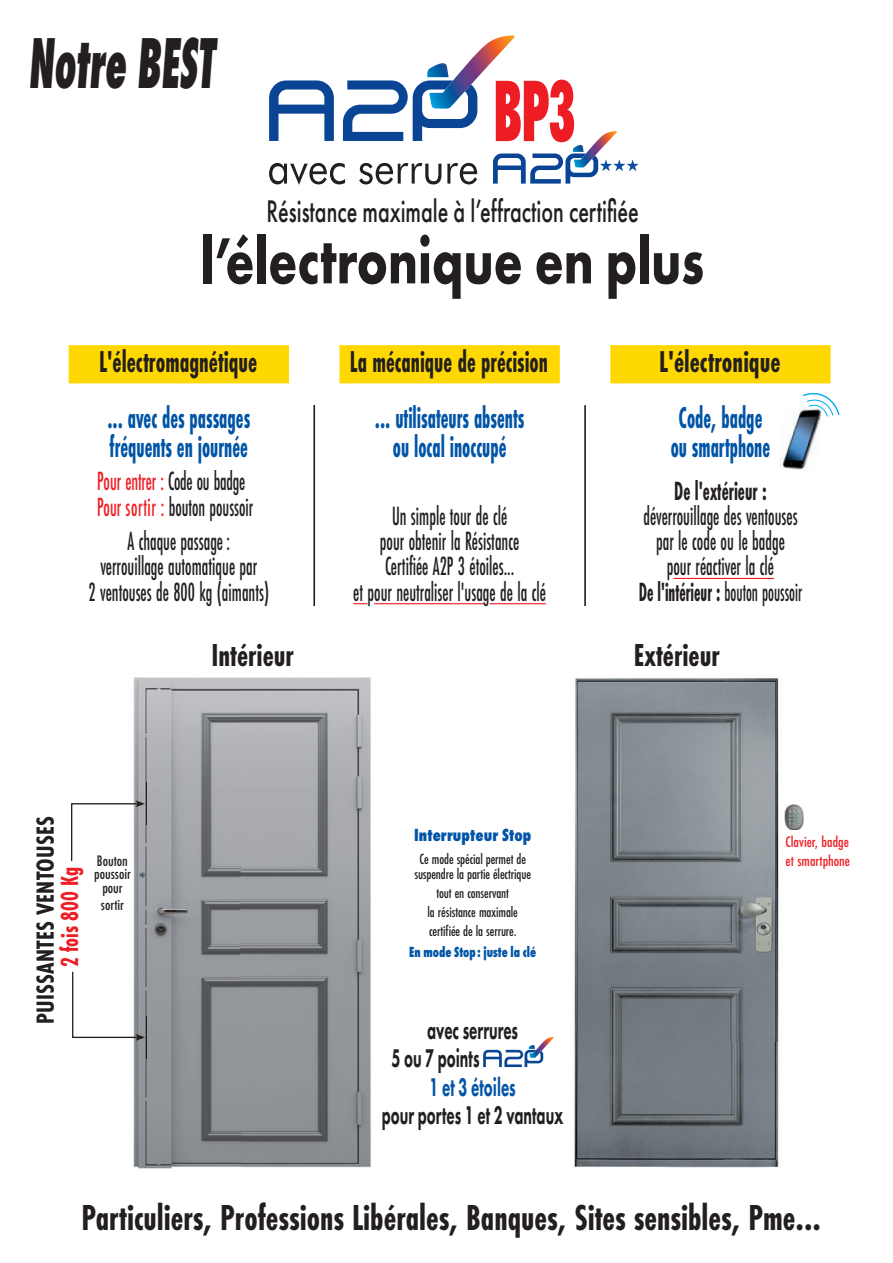
<style>
.page{position:relative;width:893px;height:1263px;background:#fff}
.page>*{position:absolute;margin:0;border:0;box-sizing:border-box;transform-origin:0 0}
.t1{font:italic 800 74.85px "Futura PT Cond";color:#231f20;scale:.61 1}
.t2{font:700 67.5px "Futura PT";color:#231f20;scale:.76 1}
.t3{font:700 37.5px "Futura PT Cond";color:#231f20;scale:.91 1}
.t4{font:700 33px "Futura PT Cond";color:#231f20;scale:.91 1}
.t5{font:500 32.55px "Futura PT";color:#231f20;scale:.68 1}
.t6{font:700 31.35px/29px "Futura PT Cond";color:#0154a6;scale:.67 1}
.t7{font:700 31.35px "Futura PT Cond";color:#231f20;scale:.75 1}
.t8{font:700 31.35px "Futura PT Cond";color:#231f20;scale:.78 1}
.t9{font:700 31.35px "Futura PT Cond";color:#231f20;scale:.87 1}
.t10{font:500 27.45px/25.3px "Futura PT Cond";color:#231f20;text-align:center;scale:.69 1}
.t11{font:700 27.45px "Futura PT Cond";color:#231f20;scale:.69 1}
.t12{font:800 26.55px/28.5px "Futura PT";color:#231f20;scale:.57 1}
.t13{font:800 26.55px "Futura PT";color:#0154a6;scale:.57 1}
.t14{font:700 25.65px "Futura PT Cond";letter-spacing:.01em;color:#231f20}
.t15{font:700 25.65px "Futura PT Cond";color:#ee1d23;scale:.88 1}
.t16{font:800 18.3px "Futura PT Cond";letter-spacing:.005em;color:#0154a6;scale:.94 1}
.t17{font:500 15.9px/18.8px "Futura PT Cond";color:#ee1d23}
.t18{font:500 15.9px/13.5px "Futura PT Cond";color:#231f20;text-align:center}
.t19{font:500 15.15px/19px "Futura PT Cond";letter-spacing:-.01em;color:#231f20;text-align:center;scale:.94 1}
.t20{font:800 15.15px "Futura PT Cond";letter-spacing:-.005em;color:#0154a6;scale:.84 1}
.s1{color:#ee1d23}
.s2{font-weight:700}
</style>
<div class="page">
<svg style="left:269px;top:35px;width:370px;height:150px"></svg>
<div style="left:69px;top:345px;width:220px;height:38px;background:#ffd801"></div>
<hr style="left:673px;top:578px;width:101px;height:1px;background:#ee1d23">
<div style="left:610px;top:345px;width:221px;height:38px;background:#ffd801"></div>
<svg style="left:353px;top:603px;width:15px;height:1px"></svg>
<hr style="left:374px;top:603px;width:109px;height:1px;background:#ee1d23">
<hr style="left:490px;top:603px;width:56px;height:1px;background:#ee1d23">
<div style="left:339px;top:345px;width:221px;height:38px;background:#ffd801"></div>
<hr style="left:584px;top:405px;width:2px;height:201px;background:#231f20">
<hr style="left:313px;top:405px;width:2px;height:201px;background:#231f20">
<img style="left:779px;top:410px;width:42px;height:60px">
<svg style="left:802px;top:392px;width:38px;height:25px"></svg>
<img style="left:133px;top:677px;width:238px;height:492px">
<img style="left:574px;top:678px;width:224px;height:490px">
<img style="left:784px;top:805px;width:20px;height:25px">
<hr style="left:146px;top:1016px;width:1px;height:43px;background:#231f20">
<svg style="left:72px;top:971px;width:73px;height:70px"></svg>
<svg style="left:140px;top:873px;width:4px;height:4px"></svg>
<hr style="left:146px;top:782px;width:1px;height:43px;background:#231f20">
<svg style="left:71px;top:800px;width:74px;height:62px"></svg>
<svg style="left:483px;top:1037px;width:71px;height:30px"></svg>
<h1 class="t1" style="left:29px;top:19px;width:307px">Notre BEST</h1>
<p class="t5" style="left:266px;top:191px;width:549px">Résistance maximale à l’effraction certifiée</p>
<h2 class="t2" style="left:201px;top:217px;width:664px">l’électronique en plus</h2>
<p class="t8" style="left:99px;top:343px;width:204px">L'électromagnétique</p>
<p class="t6" style="left:107px;top:403px;width:215px">... avec des passages fréquents en journée</p>
<p class="t10" style="left:97px;top:469px;width:228px;text-align:left"><span class="s1">Pour entrer :</span> Code ou badge<br><span class="s1">Pour sortir :</span> bouton poussoir</p>
<p class="t10" style="left:89px;top:528px;width:263px">A chaque passage :<br>verrouillage automatique par<br>2 ventouses de 800 kg (aimants)</p>
<p class="t7" style="left:350px;top:343px;width:266px">La mécanique de précision</p>
<p class="t6" style="left:375px;top:403px;width:225px;text-align:center">... utilisateurs absents ou local inoccupé</p>
<p class="t10" style="left:353px;top:503px;width:281px">Un simple tour de clé<br>pour obtenir la Résistance<br>Certifiée A2P 3 étoiles...<br>et pour neutraliser l'usage de la clé</p>
<p class="t9" style="left:659px;top:343px;width:141px">L'électronique</p>
<p class="t6" style="left:671px;top:403px;width:150px">Code, badge ou smartphone</p>
<p class="t11" style="left:674px;top:475px;width:136px">De l'extérieur :</p>
<p class="t10" style="left:639px;top:503px;width:239px">déverrouillage des ventouses par le code ou le badge<br>pour réactiver la clé<br><span class="s2">De l'intérieur :</span> bouton poussoir</p>
<p class="t14" style="left:30px;top:1024px;width:210px;rotate:-90deg">PUISSANTES VENTOUSES</p>
<p class="t15" style="left:55px;top:967px;width:115px;rotate:-90deg">2 fois 800 Kg</p>
<p class="t18" style="left:94px;top:853px;width:38px">Bouton poussoir pour</p>
<p class="t18" style="left:101px;top:898px;width:25px">sortir</p>
<p class="t4" style="left:211px;top:635px;width:92px">Intérieur</p>
<p class="t4" style="left:634px;top:635px;width:96px">Extérieur</p>
<p class="t16" style="left:414px;top:824px;width:126px">Interrupteur Stop</p>
<p class="t19" style="left:414px;top:851px;width:126px;line-height:15.1px">Ce mode spécial permet de suspendre la partie électrique</p>
<p class="t19" style="left:428px;top:884px;width:98px">tout en conservant<br>la résistance maximale certifiée de la serrure.</p>
<p class="t20" style="left:409px;top:943px;width:153px">En mode Stop : juste la clé</p>
<p class="t12" style="left:391px;top:1015px;width:224px;text-indent:36px">avec serrures<br>5 ou 7 points</p>
<p class="t13" style="left:430px;top:1070px;width:153px">1 et 3 étoiles</p>
<p class="t12" style="left:382px;top:1100px;width:321px">pour portes 1 et 2 vantaux</p>
<p class="t17" style="left:785px;top:833px;width:66px">Clavier, badge et smartphone</p>
<h3 class="t3" style="left:81px;top:1196px;width:814px">Particuliers, Professions Libérales, Banques, Sites sensibles, Pme...</h3>
</div>
